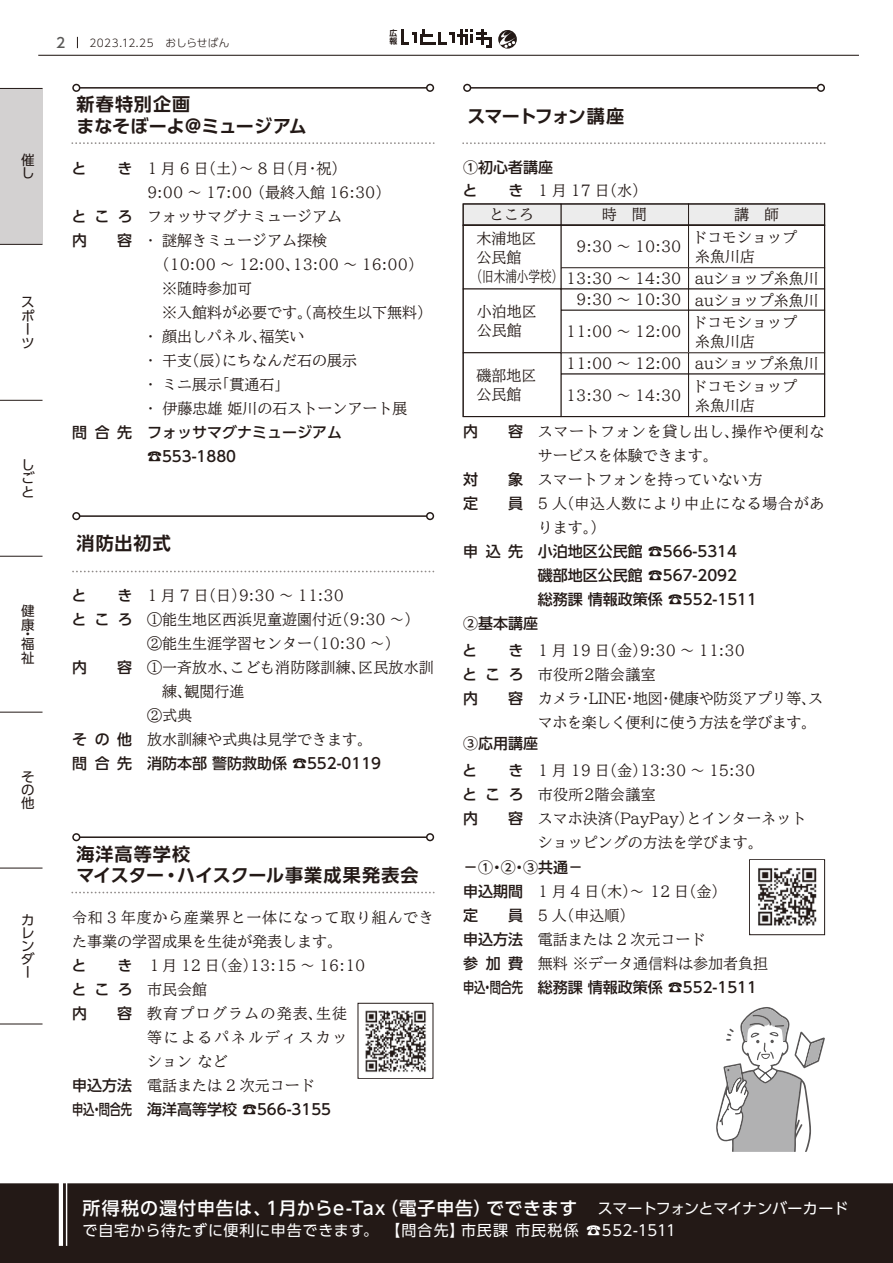
<style>
.page{position:relative;width:893px;height:1263px;background:#fff}
.page>*{position:absolute;margin:0;border:0;box-sizing:border-box;transform-origin:0 0}
.t1{font:500 18px "UD Shin Go Pro";letter-spacing:.045em;color:#fff}
.t2{font:700 18px/21.3px "UD Shin Go Pro De";letter-spacing:.05em;color:#231916}
.t3{font:700 18px/21.3px "UD Shin Go Pro De";letter-spacing:.025em;color:#231916}
.t4{font:700 18px "UD Shin Go Pro De";letter-spacing:-.06em;color:#231916}
.t5{font:500 15px/24px "TBUD Min Std";color:#231916}
.t6{font:500 15px/24px "UD Shin Go Pro";color:#231916}
.t7{font:500 15px/24px "TBUD Min Std";letter-spacing:.035em;color:#231916}
.t8{font:500 15px/24px "TBUD Min Std";letter-spacing:-.025em;color:#231916}
.t9{font:500 15px/24px "TBUD Min Std";letter-spacing:.08em;color:#231916}
.t10{font:500 15px/24px "TBUD Min Std";letter-spacing:.045em;color:#231916}
.t11{font:15px "UD Shin Go Pro";letter-spacing:.05em;color:#fff}
.t12{font:500 15px "TBUD Min Std";color:#231916;scale:.77 1}
.t13{font:500 13.8px "UD Shin Go Pro";color:#595857}
.t14{font:13.5px/13.6px "UD Shin Go Pro";color:#231916}
.t15{font:300 10.65px "UD Shin Go Pro";letter-spacing:.025em;color:#231916}
.t16{font:700 7.8px "UD Shin Go Pro De";color:#231916}
.s1{font-weight:400;font-size:15px}
</style>
<div class="page">
<div style="left:0;top:1182px;width:893px;height:81px;background:#231916"></div>
<svg style="left:0;top:1182px;width:893px;height:64px"></svg>
<svg style="left:73px;top:571px;width:361px;height:1px"></svg>
<svg style="left:72px;top:512px;width:362px;height:8px"></svg>
<svg style="left:72px;top:84px;width:362px;height:8px"></svg>
<svg style="left:72px;top:142px;width:363px;height:2px"></svg>
<svg style="left:463px;top:142px;width:362px;height:2px"></svg>
<svg style="left:463px;top:84px;width:362px;height:8px"></svg>
<div style="left:749px;top:859px;width:76px;height:76px;border:1px solid #231916"></div>
<div style="left:561px;top:204px;width:127px;height:21px;background:#ececec"></div>
<div style="left:463px;top:204px;width:98px;height:21px;background:#ececec"></div>
<div style="left:688px;top:204px;width:137px;height:21px;background:#ececec"></div>
<div style="left:688px;top:225px;width:137px;height:43px;border:1px solid #231916"></div>
<div style="left:688px;top:267px;width:137px;height:22px;border:1px solid #231916"></div>
<div style="left:561px;top:267px;width:128px;height:22px;border:1px solid #231916"></div>
<div style="left:463px;top:225px;width:98px;height:64px;border:1px solid #231916"></div>
<div style="left:688px;top:310px;width:137px;height:43px;border:1px solid #231916"></div>
<div style="left:561px;top:310px;width:128px;height:43px;border:1px solid #231916"></div>
<div style="left:463px;top:289px;width:98px;height:64px;border:1px solid #231916"></div>
<div style="left:463px;top:203px;width:362px;height:23px;border:1px solid #231916"></div>
<div style="left:463px;top:225px;width:362px;height:192px;border:1px solid #231916"></div>
<img style="left:758px;top:868px;width:59px;height:58px">
<svg style="left:72px;top:833px;width:362px;height:8px"></svg>
<svg style="left:72px;top:892px;width:363px;height:1px"></svg>
<div style="left:358px;top:1003px;width:75px;height:75px;border:1px solid #231916"></div>
<img style="left:359px;top:1005px;width:73px;height:72px">
<svg style="left:716px;top:1007px;width:109px;height:145px"></svg>
<div style="left:0;top:88px;width:43px;height:156px;background:#d3d1d1"></div>
<hr style="left:0;top:556px;width:43px;height:1px;background:#231916">
<hr style="left:0;top:244px;width:43px;height:1px;background:#231916">
<hr style="left:0;top:400px;width:43px;height:1px;background:#231916">
<hr style="left:0;top:712px;width:43px;height:1px;background:#231916">
<hr style="left:0;top:868px;width:43px;height:1px;background:#231916">
<hr style="left:0;top:1023px;width:43px;height:1px;background:#231916">
<hr style="left:0;top:88px;width:43px;height:1px;background:#231916">
<svg style="left:401px;top:29px;width:91px;height:19px"></svg>
<svg style="left:498px;top:30px;width:19px;height:19px"></svg>
<hr style="left:38px;top:55px;width:821px;height:1px;background:#231916">
<p class="t14" style="left:21px;top:153px;width:15px">催し</p>
<p class="t14" style="left:21px;top:295px;width:15px">スポーツ</p>
<p class="t14" style="left:21px;top:457px;width:15px;text-align:justify">しごと</p>
<p class="t14" style="left:21px;top:604px;width:15px">健康</p>
<p class="t14" style="left:21px;top:629px;width:15px;line-height:9.6px">・福</p>
<p class="t14" style="left:21px;top:650px;width:15px">祉</p>
<p class="t14" style="left:21px;top:770px;width:15px;line-height:13.2px;text-align:justify">その他</p>
<p class="t14" style="left:21px;top:913px;width:15px;line-height:13px">カレンダー</p>
<p class="t16" style="left:390px;top:26px;width:9px">広</p>
<p class="t13" style="left:56px;top:31px;width:11px">2</p>
<p class="t15" style="left:90px;top:34px;width:141px">2023.12.25　おしらせばん</p>
<p class="t16" style="left:390px;top:35px;width:9px">報</p>
<p class="t3" style="left:77px;top:93px;width:232px">新春特別企画<br>まなそぼーよ＠ミュージアム</p>
<p class="t6" style="left:71px;top:156px;width:16px">と</p>
<p class="t6" style="left:118px;top:156px;width:16px">き</p>
<p class="t6" style="left:71px;top:204px;width:63px">ところ内</p>
<p class="t6" style="left:117px;top:228px;width:16px">容</p>
<p class="t6" style="left:72px;top:420px;width:61px">問合先</p>
<p class="t5" style="left:147px;top:156px;width:201px">1 月 6 日（土）～ 8 日（月・祝）</p>
<p class="t5" style="left:147px;top:180px;width:245px">9:00 ～ 17:00 （最終入館 16:30）</p>
<p class="t5" style="left:147px;top:204px;width:196px">フォッサマグナミュージアム</p>
<p class="t5" style="left:143px;top:228px;width:185px">・謎解きミュージアム探検</p>
<p class="t5" style="left:147px;top:252px;width:277px">　（10:00 ～ 12:00、13:00 ～ 16:00）</p>
<p class="t5" style="left:162px;top:276px;width:91px">※随時参加可</p>
<p class="t5" style="left:162px;top:300px;width:271px">※入館料が必要です。（高校生以下無料）</p>
<p class="t5" style="left:143px;top:324px;width:163px">・顔出しパネル、福笑い</p>
<p class="t5" style="left:143px;top:348px;width:215px">・干支（辰）にちなんだ石の展示</p>
<p class="t5" style="left:143px;top:372px;width:148px">・ミニ展示「貫通石」</p>
<p class="t5" style="left:143px;top:396px;width:266px">・伊藤忠雄姫川の石ストーンアート展</p>
<p class="t6" style="left:147px;top:420px;width:196px">フォッサマグナミュージアム☎553-1880</p>
<p class="t3" style="left:77px;top:532px;width:96px">消防出初式</p>
<p class="t6" style="left:71px;top:583px;width:16px">と</p>
<p class="t6" style="left:71px;top:583px;width:63px;text-align:right">き<br>ところ</p>
<p class="t6" style="left:72px;top:655px;width:16px">内</p>
<p class="t6" style="left:117px;top:655px;width:16px">容</p>
<p class="t6" style="left:72px;top:727px;width:61px">そ の 他問合先</p>
<p class="t5" style="left:147px;top:583px;width:198px">1 月 7 日（日）9:30 ～ 11:30</p>
<p class="t5" style="left:147px;top:607px;width:274px">①能生地区西浜児童遊園付近（9:30 ～）</p>
<p class="t5" style="left:147px;top:631px;width:254px">②能生生涯学習センター（10:30 ～）</p>
<p class="t5" style="left:147px;top:655px;width:288px">①一斉放水、こども消防隊訓練、区民放水訓</p>
<p class="t5" style="left:162px;top:679px;width:84px">練、観閲行進</p>
<p class="t5" style="left:147px;top:703px;width:46px">②式典</p>
<p class="t5" style="left:147px;top:727px;width:226px">放水訓練や式典は見学できます。</p>
<p class="t6" style="left:147px;top:751px;width:236px">消防本部警防救助係 ☎552-0119</p>
<p class="t2" style="left:77px;top:843px;width:343px">海洋高等学校<br>マイスター・ハイスクール事業成果発表会</p>
<p class="t10" style="left:72px;top:905px;width:363px">令和 3 年度から産業界と一体になって取り組んできた事業の学習成果を生徒が発表します。</p>
<p class="t6" style="left:71px;top:953px;width:16px">と</p>
<p class="t6" style="left:71px;top:953px;width:63px;text-align:justify;text-indent:46px">きところ内</p>
<p class="t6" style="left:117px;top:1001px;width:16px">容</p>
<p class="t6" style="left:72px;top:1073px;width:61px">申込方法申込・問合先</p>
<p class="t9" style="left:147px;top:953px;width:220px">１月 12 日（金）13:15 ～ 16:10市民会館<br>教育プログラムの発表、生徒等によるパネルディスカッションなど<br>電話または 2 次元コード</p>
<p class="t6" style="left:147px;top:1097px;width:186px">海洋高等学校 ☎566-3155</p>
<p class="t4" style="left:467px;top:101px;width:158px">スマートフォン講座</p>
<p class="t6" style="left:463px;top:155px;width:91px">①初心者講座</p>
<p class="t6" style="left:462px;top:178px;width:16px">と</p>
<p class="t6" style="left:508px;top:178px;width:16px">き</p>
<p class="t5" style="left:538px;top:178px;width:111px">1 月 17 日（水）</p>
<p class="t5" style="left:489px;top:202px;width:46px">ところ</p>
<p class="t5" style="left:602px;top:202px;width:46px">時　間</p>
<p class="t5" style="left:734px;top:202px;width:46px">講　師</p>
<p class="t5" style="left:476px;top:226px;width:61px">木浦地区</p>
<p class="t5" style="left:476px;top:245px;width:46px">公民館</p>
<p class="t12" style="left:471px;top:265px;width:121px">（旧木浦小学校）</p>
<p class="t5" style="left:477px;top:301px;width:61px;line-height:19.2px">小泊地区公民館</p>
<p class="t5" style="left:476px;top:365px;width:61px;line-height:19.2px">磯部地区公民館</p>
<p class="t5" style="left:576px;top:234px;width:107px">9:30 ～ 10:30</p>
<p class="t5" style="left:566px;top:266px;width:117px">13:30 ～ 14:30</p>
<p class="t5" style="left:576px;top:287px;width:107px">9:30 ～ 10:30</p>
<p class="t5" style="left:566px;top:319px;width:117px">11:00 ～ 12:00</p>
<p class="t5" style="left:566px;top:351px;width:117px">11:00 ～ 12:00</p>
<p class="t5" style="left:566px;top:383px;width:117px">13:30 ～ 14:30</p>
<p class="t5" style="left:692px;top:227px;width:106px;line-height:19.2px">ドコモショップ糸魚川店</p>
<p class="t5" style="left:695px;top:268px;width:125px;line-height:21.3px">auショップ糸魚川auショップ糸魚川</p>
<p class="t5" style="left:692px;top:312px;width:106px;line-height:19.2px">ドコモショップ糸魚川店</p>
<p class="t5" style="left:692px;top:376px;width:106px;line-height:19.2px">ドコモショップ糸魚川店</p>
<p class="t5" style="left:695px;top:351px;width:125px">auショップ糸魚川</p>
<p class="t6" style="left:463px;top:418px;width:16px">内</p>
<p class="t6" style="left:508px;top:418px;width:16px">容</p>
<p class="t6" style="left:463px;top:466px;width:61px">対　　象定　　員</p>
<p class="t6" style="left:463px;top:538px;width:61px">申 込 先</p>
<p class="t7" style="left:538px;top:418px;width:288px">スマートフォンを貸し出し、操作や便利なサービスを体験できます。<br>スマートフォンを持っていない方<br>5 人（申込人数により中止になる場合があります。）</p>
<p class="t6" style="left:538px;top:538px;width:221px">小泊地区公民館 ☎566-5314<br>磯部地区公民館 ☎567-2092<br>総務課情報政策係 ☎552-1511</p>
<p class="t6" style="left:463px;top:611px;width:76px">②基本講座</p>
<p class="t6" style="left:462px;top:638px;width:16px">と</p>
<p class="t6" style="left:462px;top:638px;width:63px;text-align:justify;text-indent:46px">きと こ ろ内</p>
<p class="t6" style="left:508px;top:686px;width:16px">容</p>
<p class="t8" style="left:538px;top:638px;width:287px">1 月 19 日（金）9:30 ～ 11:30<br>市役所2階会議室<br>カメラ・LINE・地図・健康や防災アプリ等、スマホを楽しく便利に使う方法を学びます。</p>
<p class="t6" style="left:463px;top:731px;width:76px">③応用講座</p>
<p class="t6" style="left:462px;top:758px;width:16px">と</p>
<p class="t6" style="left:462px;top:758px;width:63px;text-align:justify;text-indent:46px">きと こ ろ内</p>
<p class="t6" style="left:508px;top:806px;width:16px">容</p>
<p class="t5" style="left:538px;top:758px;width:270px">1 月 19 日（金）13:30 ～ 15:30<br>市役所2階会議室<br>スマホ決済（PayPay）とインターネットショッピングの方法を学びます。</p>
<p class="t6" style="left:463px;top:855px;width:121px">－①・②・③共通－</p>
<p class="t6" style="left:463px;top:879px;width:61px;text-align:justify">申込期間定　　員申込方法参 加 費申込・問合先</p>
<p class="t5" style="left:538px;top:879px;width:232px">1 月 4 日（木）～ 12 日（金）<br>5 人（申込順）<br>電話または 2 次元コード<br>無料 ※データ通信料は参加者負担</p>
<p class="t6" style="left:538px;top:975px;width:221px">総務課情報政策係 ☎552-1511</p>
<p class="t1" style="left:83px;top:1193px;width:767px">所得税の還付申告は、１月からe-Tax（電子申告）でできます　<span class="s1">スマートフォンとマイナンバーカード</span></p>
<p class="t11" style="left:83px;top:1218px;width:595px">で自宅から待たずに便利に申告できます。 【問合先】市民課 市民税係 ☎552-1511</p>
</div>
